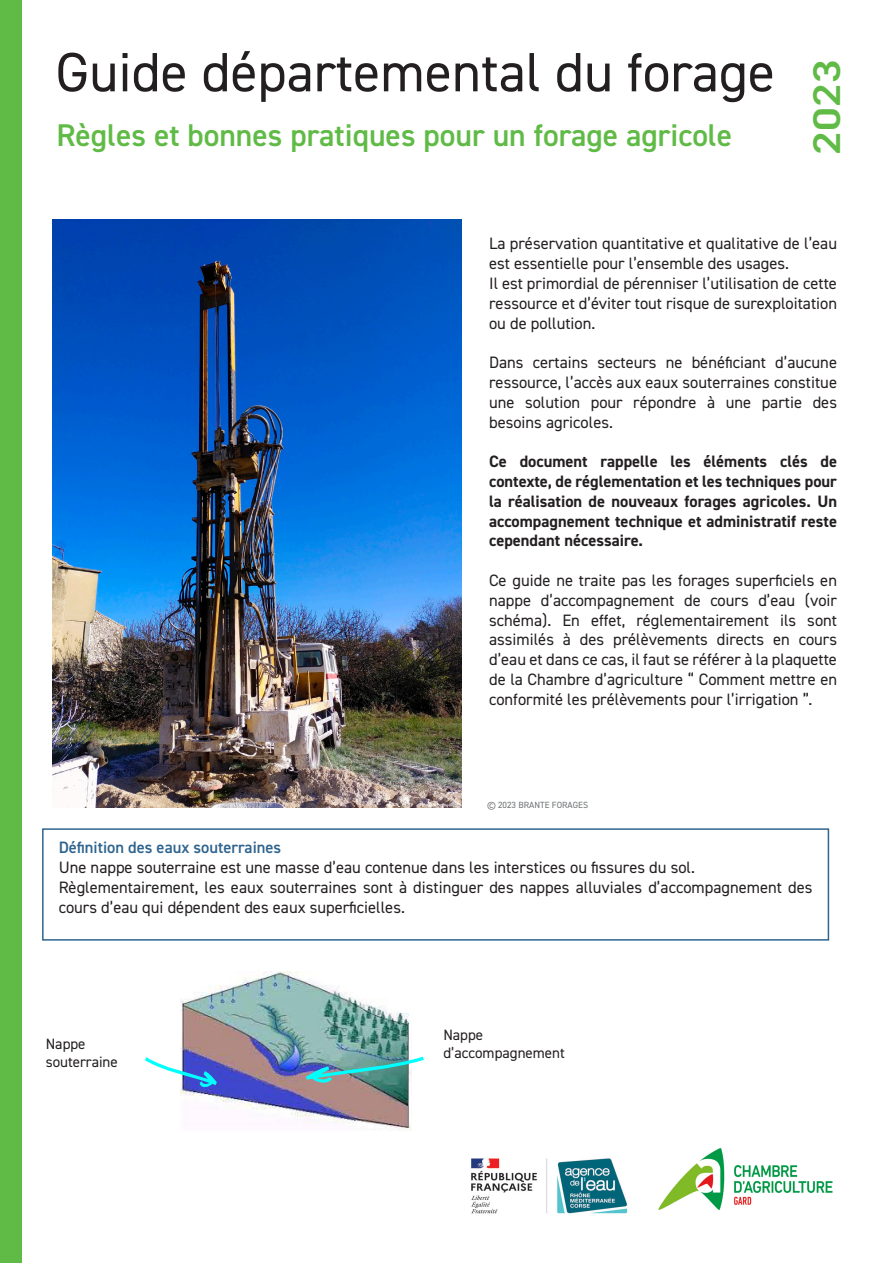
<style>
.page{position:relative;width:893px;height:1263px;background:#fff}
.page>*{position:absolute;margin:0;border:0;box-sizing:border-box;transform-origin:0 0}
.Corps_de_texte{font:55.5px "DIN2014";color:#231f20}
.Page_de_garde___Dates{font:600 38.7px "DIN2014";color:#60bb46;scale:1.18 1}
.Corps_de_texte-2{font:600 31.5px "DIN2014";color:#60bb46}
.Corps_de_texte-3{font:16.5px/19.8px "DIN2014";color:#231f20;text-align:justify}
.Corps_de_texte-4{font:700 16.5px/19.8px "DIN2014";color:#231f20;text-align:justify}
.Corps_de_texte-5{font:600 16.5px "DIN2014";color:#2f648f}
.Corps_de_texte-6{font:15px/18px "DIN2014";color:#231f20}
.Corps_de_texte-7{font:9px "DIN2014";color:#6d7172}
</style>
<div class="page">
<div style="left:0;top:0;width:21px;height:1263px;background:#60bb46"></div>
<img style="left:181px;top:971px;width:230px;height:159px">
<svg style="left:145px;top:1057px;width:72px;height:31px"></svg>
<img style="left:306px;top:1057px;width:118px;height:27px">
<img style="left:471px;top:1158px;width:157px;height:56px">
<div style="left:42px;top:828px;width:787px;height:113px;background:#fff;border:2px solid #2f648f"></div>
<img style="left:53px;top:219px;width:408px;height:589px">
<img style="left:658px;top:1148px;width:175px;height:62px">
<p class="Corps_de_texte" style="left:56px;top:38px;width:721px">Guide départemental du forage</p>
<p class="Corps_de_texte-2" style="left:57px;top:114px;width:677px">Règles et bonnes pratiques pour un forage agricole</p>
<p class="Page_de_garde___Dates" style="left:801px;top:155px;width:82px;rotate:-90deg">2023</p>
<p class="Corps_de_texte-3" style="left:489px;top:234px;width:349px">La préservation quantitative et qualitative de l’eau est essentielle pour l’ensemble des usages.</p>
<p class="Corps_de_texte-3" style="left:489px;top:273px;width:349px">Il est primordial de pérenniser l’utilisation de cette ressource et d’éviter tout risque de surexploitation ou de pollution.</p>
<p class="Corps_de_texte-3" style="left:489px;top:352px;width:349px">Dans certains secteurs ne bénéficiant d’aucune ressource, l’accès aux eaux souterraines constitue une solution pour répondre à une partie des besoins agricoles.</p>
<p class="Corps_de_texte-4" style="left:489px;top:452px;width:349px">Ce document rappelle les éléments clés de contexte, de réglementation et les techniques pour la réalisation de nouveaux forages agricoles. Un accompagnement technique et administratif reste cependant nécessaire.</p>
<p class="Corps_de_texte-3" style="left:489px;top:570px;width:349px">Ce guide ne traite pas les forages superficiels en nappe d’accompagnement de cours d’eau (voir schéma). En effet, réglementairement ils sont assimilés à des prélèvements directs en cours d’eau et dans ce cas, il faut se référer à la plaquette de la Chambre d’agriculture “ Comment mettre en conformité les prélèvements pour l’irrigation ”.</p>
<p class="Corps_de_texte-7" style="left:487px;top:799px;width:103px">© 2023 BRANTE FORAGES</p>
<p class="Corps_de_texte-5" style="left:59px;top:837px;width:224px">Définition des eaux souterraines</p>
<p class="Corps_de_texte-3" style="left:59px;top:857px;width:637px">Une nappe souterraine est une masse d’eau contenue dans les interstices ou fissures du sol.</p>
<p class="Corps_de_texte-3" style="left:59px;top:877px;width:755px">Règlementairement, les eaux souterraines sont à distinguer des nappes alluviales d’accompagnement des cours d’eau qui dépendent des eaux superficielles.</p>
<p class="Corps_de_texte-6" style="left:46px;top:1034px;width:74px">Nappe souterraine</p>
<p class="Corps_de_texte-6" style="left:443px;top:1025px;width:41px">Nappe</p>
<p class="Corps_de_texte-6" style="left:443px;top:1043px;width:123px">d’accompagnement</p>
</div>
